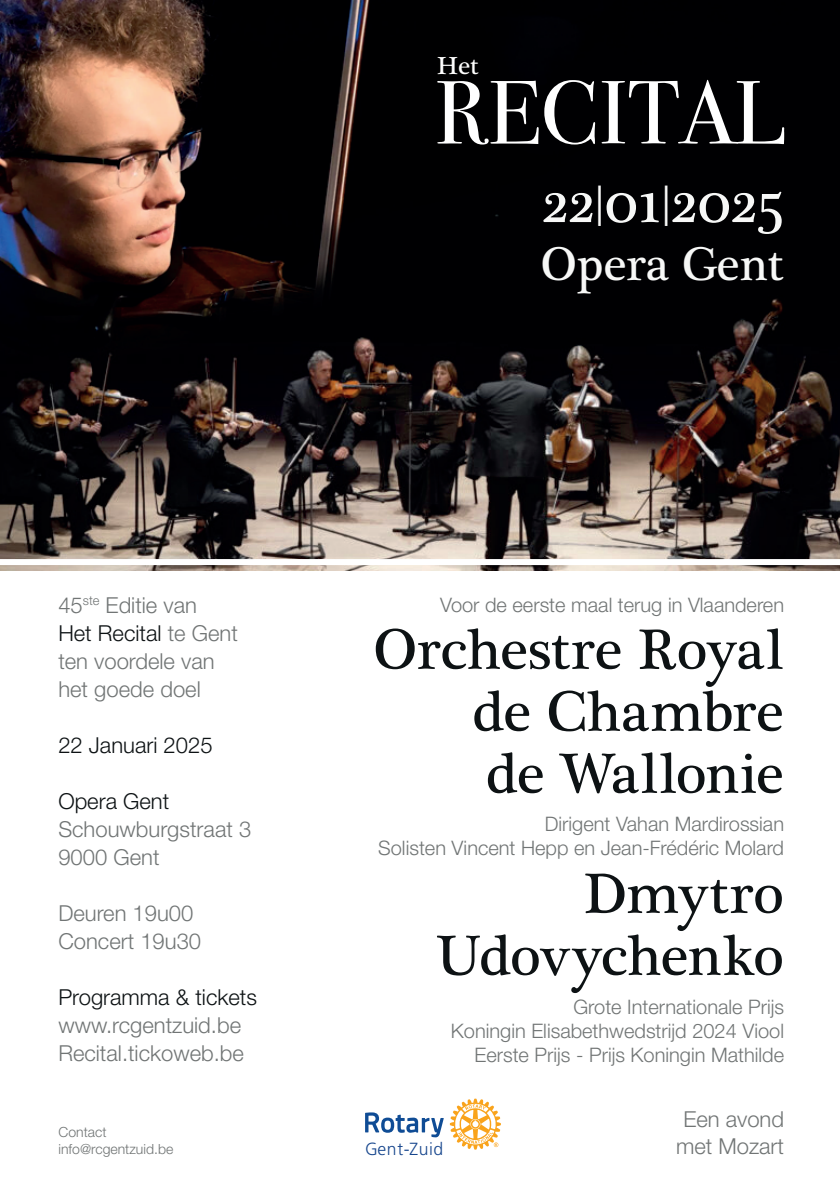
<style>
.page{position:relative;width:840px;height:1191px;background:#fff}
.page>*{position:absolute;margin:0;border:0;box-sizing:border-box;transform-origin:0 0}
.t1{font:89.8px "Bodoni Svty Two OSITCTT";color:#fff}
.t2{font:62.2px "Plantagenet Cherokee";color:#f7f8f7}
.t3{font:58px/62px "Plantagenet Cherokee";letter-spacing:-.005em;color:#0d1214;text-align:justify}
.t4{font:48px "Plantagenet Cherokee";color:#f7f8f7}
.t5{font:25.2px "Plantagenet Cherokee";color:#fff}
.t6{font:300 22px/28px "Helvetica Neue LT Pro";color:#717575}
.t7{font:300 22px "Helvetica Neue LT Pro";color:#0d1214}
.t8{font:300 20px/24px "Helvetica Neue LT Pro";color:#717575;text-align:right}
.t9{font:300 17.6px "Frutiger LT Std";letter-spacing:.03em;color:#17468d}
.t10{font:300 14px/16.8px "Helvetica Neue LT Pro";color:#717575}
.s1{font-size:42px}
.s2{color:#0d1214}
</style>
<div class="page">
<img style="left:0;top:0;width:839px;height:570px">
<svg style="left:365px;top:1112px;width:78px;height:25px"></svg>
<svg style="left:449px;top:1098px;width:51px;height:51px"></svg>
<div style="left:0;top:559px;width:839px;height:6px;background:#fff"></div>
<p class="t5" style="left:437px;top:51px;width:43px">Het</p>
<h1 class="t1" style="left:435px;top:59px;width:351px">RECITAL</h1>
<h2 class="t2" style="left:542px;top:165px;width:243px">22<span class="s1">|</span>01<span class="s1">|</span>2025</h2>
<h3 class="t4" style="left:540px;top:236px;width:244px">Opera Gent</h3>
<p class="t6" style="left:58px;top:590px;width:181px">45<sup>ste</sup> Editie van<br><span class="s2">Het Recital</span> te Gent ten voordele van het goede doel</p>
<p class="t7" style="left:58px;top:731px;width:156px">22 Januari 2025</p>
<p class="t7" style="left:58px;top:787px;width:112px">Opera Gent</p>
<p class="t6" style="left:58px;top:814px;width:194px">Schouwburgstraat 3<br>9000 Gent</p>
<p class="t6" style="left:58px;top:898px;width:144px">Deuren 19u00<br>Concert 19u30</p>
<p class="t7" style="left:58px;top:983px;width:200px">Programma &amp; tickets</p>
<p class="t6" style="left:58px;top:1010px;width:187px">www.rcgentzuid.be<br>Recital.tickoweb.be</p>
<p class="t10" style="left:58px;top:1123px;width:116px">Contact info@rcgentzuid.be</p>
<p class="t8" style="left:440px;top:592px;width:345px">Voor de eerste maal terug in Vlaanderen</p>
<h3 class="t3" style="left:472px;top:620px;width:313px;text-indent:-99px">Orchestre Royal de Chambre de Wallonie</h3>
<p class="t8" style="left:378px;top:811px;width:407px">Dirigent Vahan Mardirossian<br>Solisten Vincent Hepp en Jean-Frédéric Molard</p>
<h3 class="t3" style="left:435px;top:864px;width:350px;text-align:right">Dmytro<br>Udovychenko</h3>
<p class="t8" style="left:450px;top:994px;width:334px">Grote Internationale Prijs<br>Koningin Elisabethwedstrijd 2024 Viool<br>Eerste Prijs - Prijs Koningin Mathilde</p>
<p class="t9" style="left:365px;top:1138px;width:80px">Gent-Zuid</p>
<p class="t6" style="left:675px;top:1105px;width:109px;line-height:26.4px;text-align:center">Een avond met Mozart</p>
</div>
